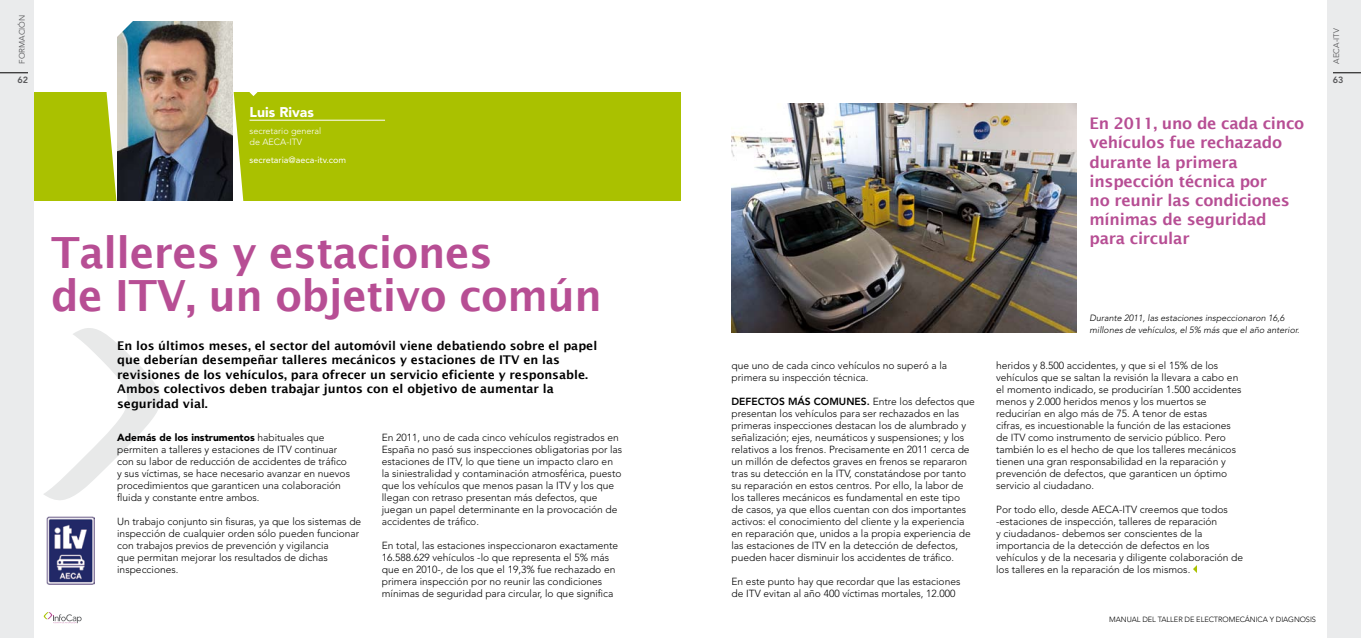
<style>
.page{position:relative;width:1361px;height:638px;background:#fff}
.page>*{position:absolute;margin:0;border:0;box-sizing:border-box;transform-origin:0 0}
.t1{font:600 43px/43px "Lucida Sans";letter-spacing:-.01em;color:#b74e94}
.t2{font:600 16px/19.2px "Lucida Sans";letter-spacing:-.015em;color:#b74e94}
.t3{font:900 14px "Avenir";color:#fff}
.t4{font:600 12px/14.4px "Lucida Sans";color:#000}
.t5{font:300 10.2px/12px "Avenir";color:#000}
.t6{font:italic 300 9px/12px "Avenir";color:#000}
.t7{font:300 9px/11px "Avenir";color:#fff}
.t8{font:9px "Avenir";color:#fff}
.t9{font:800 9px "Avenir";color:#58585a}
.t10{font:8px "Avenir";color:#58585a}
.t11{font:300 7.5px "Avenir";letter-spacing:-.01em;color:#000}
.s1{font-weight:900}
.s2{font-weight:800}
</style>
<div class="page">
<img style="left:731px;top:104px;width:345px;height:229px">
<div style="left:0;top:92px;width:680px;height:109px;background:#aac100"></div>
<svg style="left:44px;top:328px;width:117px;height:172px"></svg>
<img style="left:106px;top:21px;width:151px;height:180px">
<svg style="left:1193px;top:565px;width:4px;height:8px"></svg>
<hr style="left:249px;top:120px;width:136px;height:1px;background:#fff">
<img style="left:47px;top:517px;width:48px;height:68px">
<div style="left:1327px;top:0;width:34px;height:638px;background:#eaebec"></div>
<div style="left:0;top:0;width:34px;height:638px;background:#eaebec"></div>
<svg style="left:1333px;top:73px;width:28px;height:1px"></svg>
<svg style="left:0;top:73px;width:28px;height:1px"></svg>
<svg style="left:44px;top:612px;width:38px;height:12px"></svg>
<p class="t10" style="left:18px;top:64px;width:51px;rotate:-90deg">FORMACIóN</p>
<p class="t10" style="left:1331px;top:64px;width:37px;rotate:-90deg">AECA-ITV</p>
<p class="t9" style="left:17px;top:74px;width:12px">62</p>
<p class="t9" style="left:1333px;top:74px;width:12px">63</p>
<h3 class="t3" style="left:249px;top:104px;width:66px">Luis Rivas</h3>
<p class="t7" style="left:249px;top:125px;width:73px">secretario general de AECA-ITV</p>
<p class="t8" style="left:249px;top:155px;width:98px">secretaria@aeca-itv.com</p>
<h1 class="t1" style="left:51px;top:231px;width:552px">Talleres y estaciones<br>de ITV, un objetivo común</h1>
<p class="t4" style="left:117px;top:338px;width:481px">En los últimos meses, el sector del automóvil viene debatiendo sobre el papel que deberían desempeñar talleres mecánicos y estaciones de ITV en las revisiones de los vehículos, para ofrecer un servicio eficiente y responsable.<br>Ambos colectivos deben trabajar juntos con el objetivo de aumentar la seguridad vial.</p>
<p class="t5" style="left:117px;top:431px;width:234px"><span class="s1">Además de los instrumentos</span> habituales que permiten a talleres y estaciones de ITV continuar con su labor de reducción de accidentes de tráfico y sus víctimas, se hace necesario avanzar en nuevos procedimientos que garanticen una colaboración fluida y constante entre ambos.</p>
<p class="t5" style="left:117px;top:515px;width:246px">Un trabajo conjunto sin fisuras, ya que los sistemas de inspección de cualquier orden sólo pueden funcionar con trabajos previos de prevención y vigilancia<br>que permitan mejorar los resultados de dichas inspecciones.</p>
<p class="t5" style="left:382px;top:431px;width:242px">En 2011, uno de cada cinco vehículos registrados en España no pasó sus inspecciones obligatorias por las estaciones de ITV, lo que tiene un impacto claro en la siniestralidad y contaminación atmosférica, puesto que los vehículos que menos pasan la ITV y los que llegan con retraso presentan más defectos, que juegan un papel determinante en la provocación de accidentes de tráfico.</p>
<p class="t5" style="left:382px;top:539px;width:238px">En total, las estaciones inspeccionaron exactamente 16.588.629 vehículos -lo que representa el 5% más que en 2010-, de los que el 19,3% fue rechazado en primera inspección por no reunir las condiciones mínimas de seguridad para circular, lo que significa</p>
<h2 class="t2" style="left:1089px;top:114px;width:216px">En 2011, uno de cada cinco vehículos fue rechazado durante la primera inspección técnica por<br>no reunir las condiciones mínimas de seguridad para circular</h2>
<p class="t5" style="left:731px;top:359px;width:217px">que uno de cada cinco vehículos no superó a la primera su inspección técnica.</p>
<p class="t5" style="left:731px;top:395px;width:245px"><span class="s2">DEFECTOS MÁS COMUNES.</span> Entre los defectos que presentan los vehículos para ser rechazados en las primeras inspecciones destacan los de alumbrado y señalización; ejes, neumáticos y suspensiones; y los relativos a los frenos. Precisamente en 2011 cerca de un millón de defectos graves en frenos se repararon tras su detección en la ITV, constatándose por tanto su reparación en estos centros. Por ello, la labor de los talleres mecánicos es fundamental en este tipo<br>de casos, ya que ellos cuentan con dos importantes activos: el conocimiento del cliente y la experiencia en reparación que, unidos a la propia experiencia de las estaciones de ITV en la detección de defectos, pueden hacer disminuir los accidentes de tráfico.</p>
<p class="t5" style="left:731px;top:575px;width:230px">En este punto hay que recordar que las estaciones de ITV evitan al año 400 víctimas mortales, 12.000</p>
<p class="t6" style="left:1089px;top:312px;width:211px">Durante 2011, las estaciones inspeccionaron 16,6 millones de vehículos, el 5% más que el año anterior.</p>
<p class="t5" style="left:996px;top:359px;width:247px">heridos y 8.500 accidentes, y que si el 15% de los vehículos que se saltan la revisión la llevara a cabo en el momento indicado, se producirían 1.500 accidentes menos y 2.000 heridos menos y los muertos se reducirían en algo más de 75. A tenor de estas<br>cifras, es incuestionable la función de las estaciones de ITV como instrumento de servicio público. Pero también lo es el hecho de que los talleres mecánicos tienen una gran responsabilidad en la reparación y prevención de defectos, que garanticen un óptimo servicio al ciudadano.</p>
<p class="t5" style="left:996px;top:503px;width:249px">Por todo ello, desde AECA-ITV creemos que todos -estaciones de inspección, talleres de reparación<br>y ciudadanos- debemos ser conscientes de la importancia de la detección de defectos en los vehículos y de la necesaria y diligente colaboración de los talleres en la reparación de los mismos.</p>
<p class="t11" style="left:1109px;top:615px;width:101px">Manual del Taller de Elect</p>
<p class="t11" style="left:1218px;top:615px;width:17px">romec</p>
<p class="t11" style="left:1245px;top:615px;width:16px">ánica</p>
<p class="t11" style="left:1269px;top:615px;width:48px">y Diagnosis</p>
</div>
